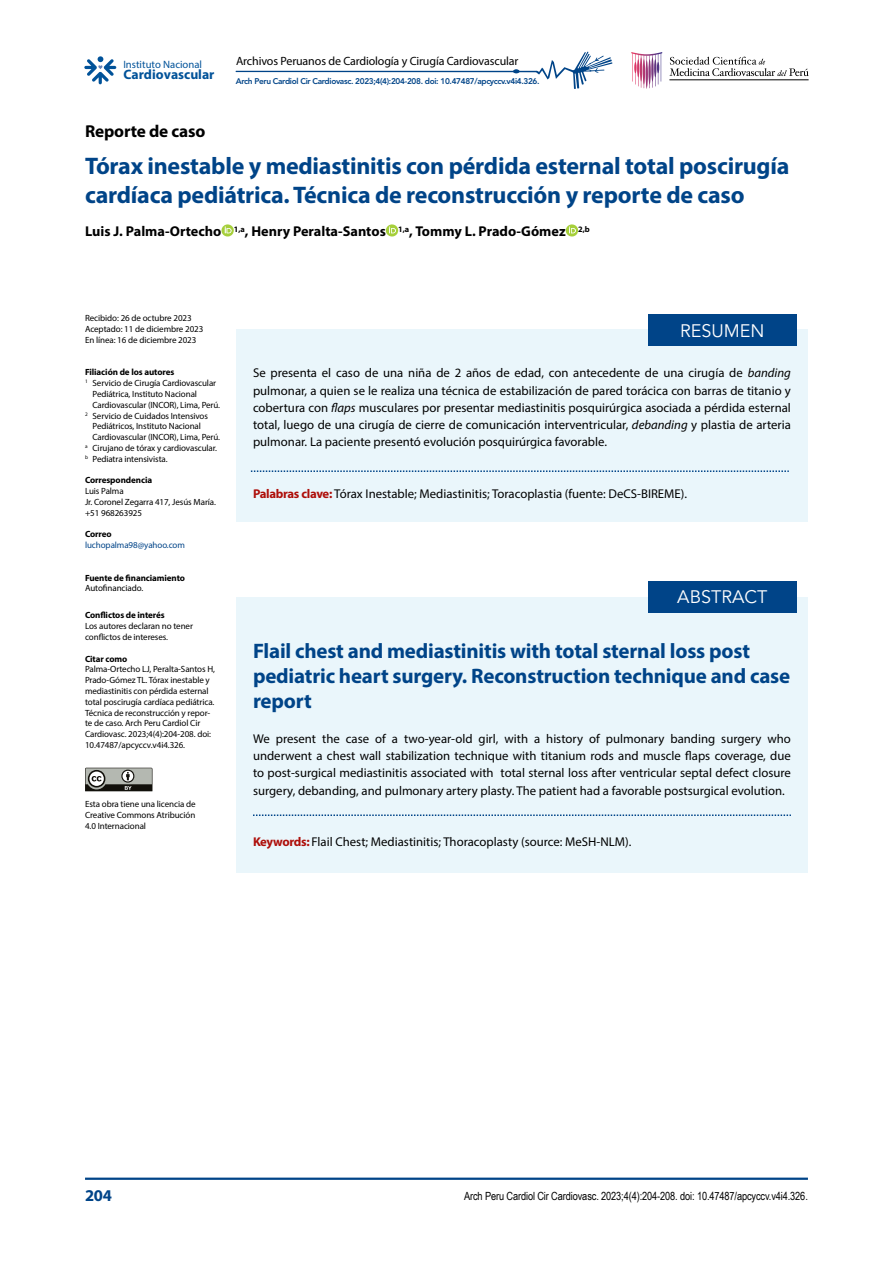
<style>
.page{position:relative;width:893px;height:1263px;background:#fff}
.page>*{position:absolute;margin:0;border:0;box-sizing:border-box;transform-origin:0 0}
.t1{font:700 24px/28.8px "Myriad Pro";letter-spacing:-.01em;color:#048}
.t2{font:700 21px/25.2px "Myriad Pro";letter-spacing:-.01em;color:#048}
.t3{font:18px "Avenir LT Std";color:#fff}
.t4{font:700 17.25px "Myriad Pro";letter-spacing:-.01em;color:#000}
.t5{font:700 16.5px "Myriad Pro";color:#048}
.t6{font:700 14.25px "Myriad Pro";color:#000}
.t7{font:700 13.65px "Myriad Pro";color:#005299}
.t8{font:12.75px/17.2px "Myriad Pro";color:#000;text-align:justify}
.t9{font:12px "Myriad Pro";letter-spacing:-.01em;color:#000}
.t10{font:11.25px "Arial Narrow";letter-spacing:-.01em;color:#000}
.t11{font:10.65px "Myriad Pro";color:#005299}
.t12{font:9px/10.8px "Myriad Pro";letter-spacing:-.01em;color:#000}
.t13{font:700 9px "Myriad Pro";letter-spacing:-.01em;color:#000}
.t14{font:9px "Myriad Pro";letter-spacing:-.01em;color:#048}
.t15{font:800 8.25px "Avenir LT Std";letter-spacing:-.04em;color:#048}
.s1{font-style:italic}
.s2{font-weight:700;color:#ae0f0a}
</style>
<div class="page">
<svg style="left:235px;top:52px;width:377px;height:37px"></svg>
<svg style="left:669px;top:57px;width:140px;height:19px"></svg>
<hr style="left:669px;top:80px;width:140px;height:1px;background:#000">
<svg style="left:631px;top:52px;width:31px;height:37px"></svg>
<svg style="left:84px;top:56px;width:32px;height:28px"></svg>
<hr style="left:85px;top:1177px;width:723px;height:3px;background:#048">
<div style="left:236px;top:330px;width:572px;height:192px;background:#eaf6fb"></div>
<div style="left:648px;top:315px;width:148px;height:31px;background:#048"></div>
<div style="left:236px;top:597px;width:572px;height:275px;background:#eaf6fb"></div>
<div style="left:648px;top:581px;width:149px;height:32px;background:#048"></div>
<svg style="left:253px;top:814px;width:538px;height:2px"></svg>
<svg style="left:251px;top:470px;width:538px;height:2px"></svg>
<svg style="left:85px;top:768px;width:68px;height:24px;background:#848580"></svg>
<svg style="left:221px;top:224px;width:13px;height:13px"></svg>
<svg style="left:385px;top:224px;width:13px;height:13px"></svg>
<svg style="left:565px;top:224px;width:13px;height:13px"></svg>
<p class="t11" style="left:123px;top:58px;width:80px">Instituto Nacional</p>
<p class="t7" style="left:123px;top:65px;width:93px">Cardiovascular</p>
<p class="t9" style="left:236px;top:54px;width:284px">Archivos Peruanos de Cardiología y Cirugía Cardiovascular</p>
<p class="t15" style="left:236px;top:76px;width:305px">Arch Peru Cardiol Cir Cardiovasc. 2023;4(4):204-208. doi: 10.47487/apcyccv.v4i4.326.</p>
<h3 class="t4" style="left:85px;top:120px;width:122px">Reporte de caso</h3>
<h1 class="t1" style="left:85px;top:151px;width:706px">Tórax inestable y mediastinitis con pérdida esternal total poscirugía cardíaca pediátrica. Técnica de reconstrucción y reporte de caso</h1>
<p class="t6" style="left:85px;top:222px;width:506px">Luis J. Palma-Ortecho <sup>1,a</sup>, Henry Peralta-Santos <sup>1,a</sup>, Tommy L. Prado-Gómez <sup>2,b</sup></p>
<p class="t12" style="left:85px;top:313px;width:120px">Recibido: 26 de octubre 2023<br>Aceptado: 11 de diciembre 2023<br>En línea: 16 de diciembre 2023</p>
<p class="t13" style="left:85px;top:366px;width:91px">Filiación de los autores</p>
<p class="t12" style="left:85px;top:378px;width:133px"><sup>1</sup> Servicio de Cirugía Cardiovascular</p>
<p class="t12" style="left:93px;top:388px;width:106px">Pediátrica, Instituto Nacional</p>
<p class="t12" style="left:93px;top:399px;width:129px">Cardiovascular (INCOR), Lima, Perú.</p>
<p class="t12" style="left:85px;top:410px;width:125px"><sup>2</sup> Servicio de Cuidados Intensivos</p>
<p class="t12" style="left:93px;top:421px;width:110px">Pediátricos, Instituto Nacional</p>
<p class="t12" style="left:93px;top:432px;width:129px">Cardiovascular (INCOR), Lima, Perú.</p>
<p class="t12" style="left:85px;top:442px;width:134px"><sup>a</sup> Cirujano de tórax y cardiovascular.</p>
<p class="t12" style="left:85px;top:453px;width:84px"><sup>b</sup> Pediatra intensivista.</p>
<p class="t13" style="left:85px;top:474px;width:69px">Correspondencia</p>
<p class="t12" style="left:85px;top:486px;width:132px">Luis Palma<br>Jr. Coronel Zegarra 417, Jesús María. +51 968263925</p>
<p class="t13" style="left:85px;top:528px;width:28px">Correo</p>
<p class="t14" style="left:85px;top:540px;width:101px">luchopalma98@yahoo.com</p>
<p class="t13" style="left:85px;top:572px;width:101px">Fuente de financiamiento</p>
<p class="t12" style="left:85px;top:583px;width:60px">Autofinanciado.</p>
<p class="t13" style="left:85px;top:609px;width:81px">Conflictos de interés</p>
<p class="t12" style="left:85px;top:621px;width:109px">Los autores declaran no tener conflictos de intereses.</p>
<p class="t13" style="left:85px;top:653px;width:44px">Citar como</p>
<p class="t12" style="left:85px;top:664px;width:132px">Palma-Ortecho LJ, Peralta-Santos H, Prado-Gómez TL. Tórax inestable y mediastinitis con pérdida esternal total poscirugía cardíaca pediátrica.<br>Técnica de reconstrucción y repor&shy;te de caso. Arch Peru Cardiol Cir Cardiovasc. 2023;4(4):204-208. doi:<br>10.47487/apcyccv.v4i4.326.</p>
<p class="t12" style="left:85px;top:798px;width:112px;text-align:justify">Esta obra tiene una licencia de Creative Commons Atribución 4.0 Internacional</p>
<h3 class="t3" style="left:680px;top:320px;width:86px">RESUMEN</h3>
<p class="t8" style="left:253px;top:364px;width:539px">Se presenta el caso de una niña de 2 años de edad, con antecedente de una cirugía de <span class="s1">banding </span>pulmonar, a quien se le realiza una técnica de estabilización de pared torácica con barras de titanio y cobertura con <span class="s1">flaps</span> musculares por presentar mediastinitis posquirúrgica asociada a pérdida esternal total, luego de una cirugía de cierre de comunicación interventricular, <span class="s1">debanding</span> y plastia de arteria pulmonar. La paciente presentó evolución posquirúrgica favorable.</p>
<p class="t8" style="left:253px;top:485px;width:435px"><span class="s2">Palabras clave:</span> Tórax Inestable; Mediastinitis; Toracoplastia (fuente: DeCS-BIREME).</p>
<h3 class="t3" style="left:677px;top:587px;width:92px">ABSTRACT</h3>
<h2 class="t2" style="left:253px;top:637px;width:539px">Flail chest and mediastinitis with total sternal loss post pediatric heart surgery. Reconstruction technique and case report</h2>
<p class="t8" style="left:253px;top:730px;width:539px">We present the case of a two-year-old girl, with a history of pulmonary banding surgery who underwent a chest wall stabilization technique with titanium rods and muscle flaps coverage, due to post-surgical mediastinitis associated with total sternal loss after ventricular septal defect closure surgery, debanding, and pulmonary artery plasty. The patient had a favorable postsurgical evolution.</p>
<p class="t8" style="left:253px;top:833px;width:380px"><span class="s2">Keywords:</span> Flail Chest; Mediastinitis; Thoracoplasty (source: MeSH-NLM).</p>
<p class="t5" style="left:85px;top:1184px;width:28px">204</p>
<p class="t10" style="left:464px;top:1188px;width:345px">Arch Peru Cardiol Cir Cardiovasc. 2023;4(4):204-208. doi: 10.47487/apcyccv.v4i4.326.</p>
</div>
